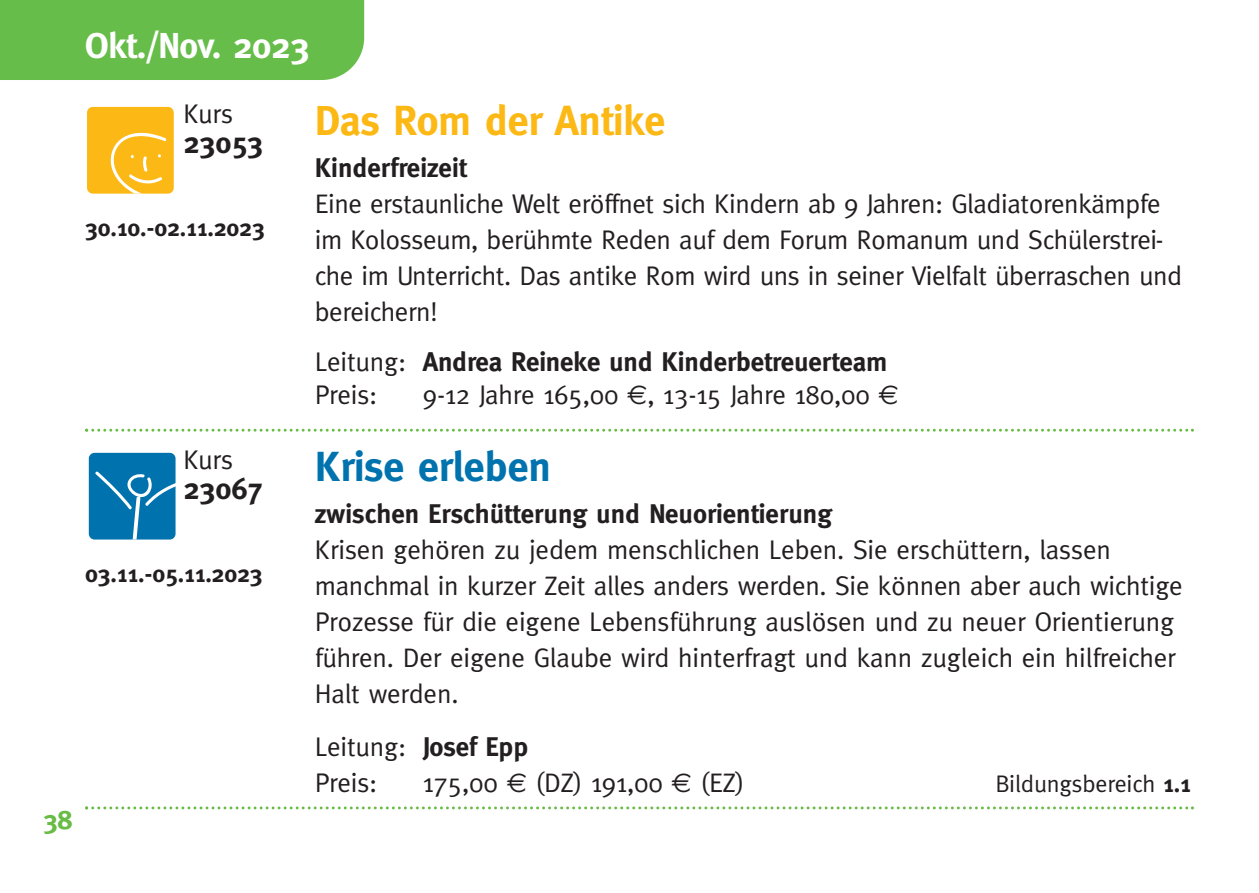
<style>
.page{position:relative;width:1259px;height:893px;background:#fff}
.page>*{position:absolute;margin:0;border:0;box-sizing:border-box;transform-origin:0 0}
.t1{font:700 42px "Meta";letter-spacing:-.005em;color:#fcb814}
.t2{font:700 42px "Meta";letter-spacing:-.005em;color:#0073ae}
.t3{font:700 36px "Meta";letter-spacing:-.005em;color:#fff}
.t4{font:700 30px "Meta";letter-spacing:-.005em;color:#231f20}
.t5{font:27px/36px "Meta";letter-spacing:-.01em;color:#231f20}
.t6{font:700 27px/33px "Meta";letter-spacing:-.005em;color:#231f20}
.t7{font:700 27px "Meta";color:#68bc45}
.t8{font:700 24px "Meta";letter-spacing:-.005em;color:#231f20}
.t9{font:24px "Meta";letter-spacing:-.005em;color:#231f20}
.s1{font-family:"Koz Min Pr 6 N";font-weight:500}
.s2{font-weight:400}
.s3{font-family:"Euro Sans"}
.s4{font-weight:700}
</style>
<div class="page">
<svg style="left:85px;top:429px;width:1109px;height:3px"></svg>
<svg style="left:85px;top:806px;width:1109px;height:3px"></svg>
<div style="left:0;top:0;width:364px;height:80px;background:#67bd4a"></div>
<div style="left:87px;top:107px;width:87px;height:87px;background:#fcb814;border-radius:6px"></div>
<svg style="left:109px;top:132px;width:58px;height:62px"></svg>
<div style="left:89px;top:453px;width:86px;height:86px;background:#0073ae;border-radius:6px"></div>
<svg style="left:95px;top:471px;width:81px;height:68px"></svg>
<h2 class="t3" style="left:85px;top:25px;width:226px">Okt./Nov. 2023</h2>
<p class="t5" style="left:184px;top:96px;width:51px">Kurs</p>
<p class="t4" style="left:184px;top:125px;width:81px">23053</p>
<p class="t8" style="left:85px;top:214px;width:181px">30.10.-02.11.2023</p>
<h1 class="t1" style="left:315px;top:96px;width:352px">Das Rom der Antike</h1>
<p class="t6" style="left:315px;top:151px;width:154px">Kinderfreizeit</p>
<p class="t5" style="left:315px;top:186px;width:869px">Eine erstaunliche Welt eröffnet sich Kindern ab 9 Jahren: Gladiatorenkämpfe im Kolosseum, beru<span class="s1">̈</span>hmte Reden auf dem Forum Romanum und Schu<span class="s1">̈</span>lerstrei&shy;che im Unterricht. Das antike Rom wird uns in seiner Vielfalt u<span class="s1">̈</span>berraschen und bereichern!</p>
<p class="t6" style="left:315px;top:345px;width:574px"><span class="s2">Leitung:</span> Andrea Reineke und Kinderbetreuerteam<br><span class="s2">Preis:</span></p>
<p class="t5" style="left:423px;top:377px;width:477px">9-12 Jahre 165,00 <span class="s3">€</span>, 13-15 Jahre 180,00 <span class="s3">€</span></p>
<p class="t5" style="left:184px;top:442px;width:51px">Kurs</p>
<p class="t4" style="left:184px;top:471px;width:81px">23067</p>
<p class="t8" style="left:85px;top:560px;width:179px">03.11.-05.11.2023</p>
<p class="t7" style="left:43px;top:804px;width:30px">38</p>
<h1 class="t2" style="left:315px;top:442px;width:238px">Krise erleben</h1>
<p class="t5" style="left:315px;top:496px;width:869px"><span class="s4">zwischen Erschütterung und Neuorientierung<br></span>Krisen gehören zu jedem menschlichen Leben. Sie erschu<span class="s1">̈</span>ttern, lassen manchmal in kurzer Zeit alles anders werden. Sie können aber auch wichtige Prozesse fu<span class="s1">̈</span>r die eigene Lebensführung auslösen und zu neuer Orientierung fu<span class="s1">̈</span>hren. Der eigene Glaube wird hinterfragt und kann zugleich ein hilfreicher Halt werden.</p>
<p class="t5" style="left:315px;top:729px;width:215px">Leitung: <span class="s4">Josef Epp<br></span>Preis:</p>
<p class="t5" style="left:423px;top:765px;width:323px">175,00 <span class="s3">€</span> (DZ) 191,00 <span class="s3">€</span> (EZ)</p>
<p class="t9" style="left:995px;top:770px;width:197px">Bildungsbereich <span class="s4">1.1</span></p>
</div>
